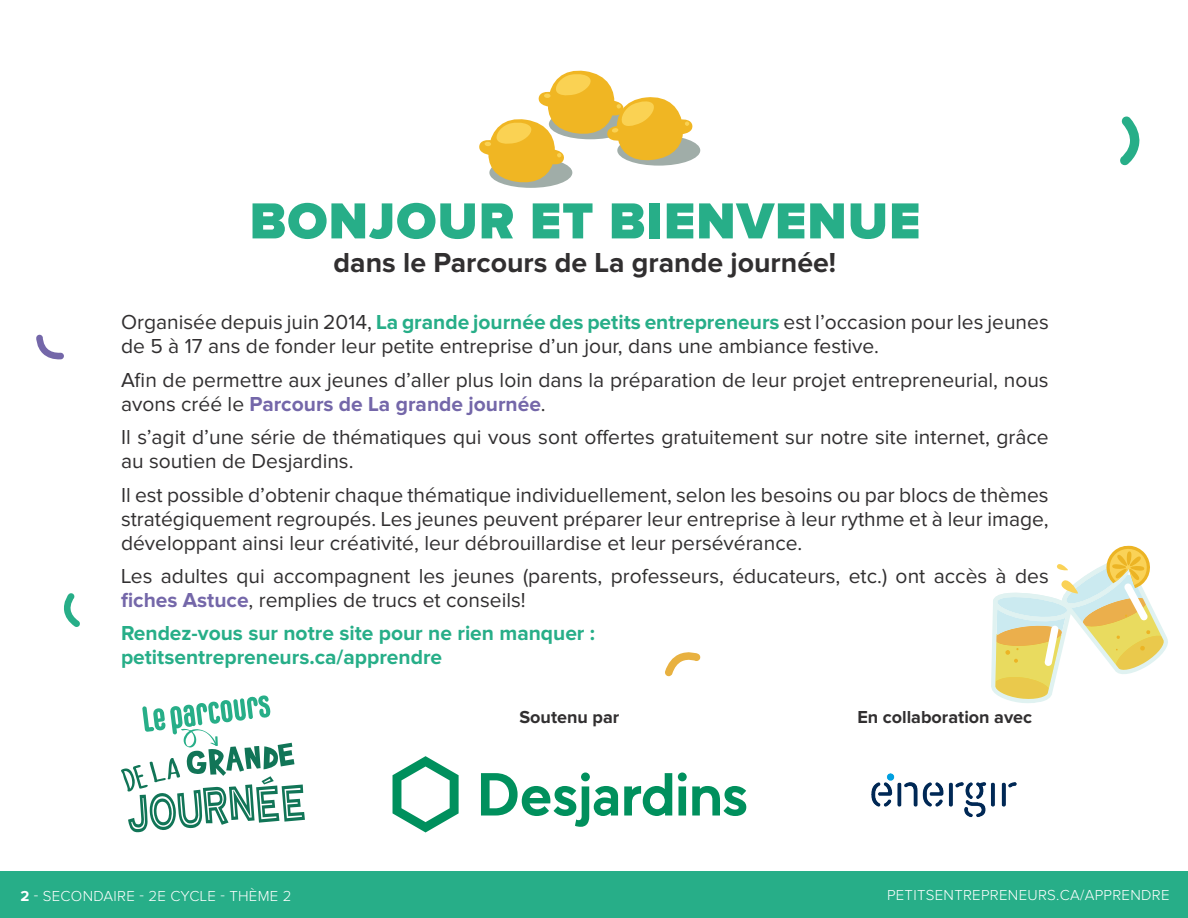
<style>
.page{position:relative;width:1188px;height:918px;background:#fff}
.page>*{position:absolute;margin:0;border:0;box-sizing:border-box;transform-origin:0 0}
.titre_bleu{font:900 52.5px "Proxima Nova";letter-spacing:.02em;color:#27ae88}
.texte_courant{font:700 28.5px "Proxima Nova";color:#312f30}
.texte_courant-2{font:21px/24px "Proxima Nova";color:#312f30}
.texte_courant-3{font:700 21px/24px "Proxima Nova";color:#27ae88}
.texte_courant-4{font:700 18px "Proxima Nova";color:#312f30}
.t1{font:300 15px "Proxima Nova";letter-spacing:.02em;color:#fff}
.s1{font-weight:700;color:#27ae88}
.s2{font-weight:700;color:#7467a9}
.s3{font-weight:700}
</style>
<div class="page">
<div style="left:0;top:872px;width:1188px;height:46px;background:#27ae88"></div>
<svg style="left:64px;top:593px;width:16px;height:34px"></svg>
<svg style="left:1120px;top:116px;width:20px;height:50px"></svg>
<svg style="left:36px;top:335px;width:28px;height:25px"></svg>
<svg style="left:665px;top:652px;width:36px;height:24px"></svg>
<div style="left:617px;top:135px;width:83px;height:31px;background:#a0ada8;border-radius:50%"></div>
<div style="left:489px;top:157px;width:83px;height:31px;background:#a0ada8;border-radius:50%"></div>
<svg style="left:479px;top:70px;width:214px;height:115px"></svg>
<svg style="left:121px;top:695px;width:184px;height:137px"></svg>
<svg style="left:991px;top:545px;width:177px;height:158px"></svg>
<svg style="left:393px;top:756px;width:66px;height:76px"></svg>
<svg style="left:624px;top:773px;width:48px;height:43px"></svg>
<svg style="left:678px;top:773px;width:68px;height:43px"></svg>
<svg style="left:481px;top:772px;width:137px;height:55px"></svg>
<img style="left:871px;top:773px;width:146px;height:45px">
<p class="titre_bleu" style="left:250px;top:197px;width:672px">BONJOUR ET BIENVENUE</p>
<p class="texte_courant" style="left:334px;top:250px;width:504px">dans le Parcours de La grande journée!</p>
<p class="texte_courant-2" style="left:121px;top:311px;width:929px">Organisée depuis juin 2014, <span class="s1">La grande journée des petits entrepreneurs</span> est l’occasion pour les jeunes de 5 à 17 ans de fonder leur petite entreprise d’un jour, dans une ambiance festive.</p>
<p class="texte_courant-2" style="left:121px;top:369px;width:929px">Afin de permettre aux jeunes d’aller plus loin dans la préparation de leur projet entrepreneurial, nous avons créé le <span class="s2">Parcours de La grande journée</span>.</p>
<p class="texte_courant-2" style="left:121px;top:426px;width:929px">Il s’agit d’une série de thématiques qui vous sont offertes gratuitement sur notre site internet, grâce au soutien de Desjardins.</p>
<p class="texte_courant-2" style="left:121px;top:483px;width:929px;text-align:justify">Il est possible d’obtenir chaque thématique individuellement, selon les besoins ou par blocs de thèmes stratégiquement regroupés. Les jeunes peuvent préparer leur entreprise à leur rythme et à leur image, développant ainsi leur créativité, leur débrouillardise et leur persévérance.</p>
<p class="texte_courant-2" style="left:121px;top:565px;width:929px">Les adultes qui accompagnent les jeunes (parents, professeurs, éducateurs, etc.) ont accès à des <span class="s2">fiches Astuce</span>, remplies de trucs et conseils!</p>
<p class="texte_courant-3" style="left:121px;top:622px;width:476px">Rendez-vous sur notre site pour ne rien manquer : petitsentrepreneurs.ca/apprendre</p>
<p class="texte_courant-4" style="left:520px;top:709px;width:101px">Soutenu par</p>
<p class="texte_courant-4" style="left:857px;top:709px;width:176px">En collaboration avec</p>
<p class="t1" style="left:20px;top:889px;width:273px"><span class="s3">2</span> - SECONDAIRE - 2E CYCLE - THÈME 2</p>
<p class="t1" style="left:887px;top:888px;width:284px">PETITSENTREPRENEURS.CA/APPRENDRE</p>
</div>
